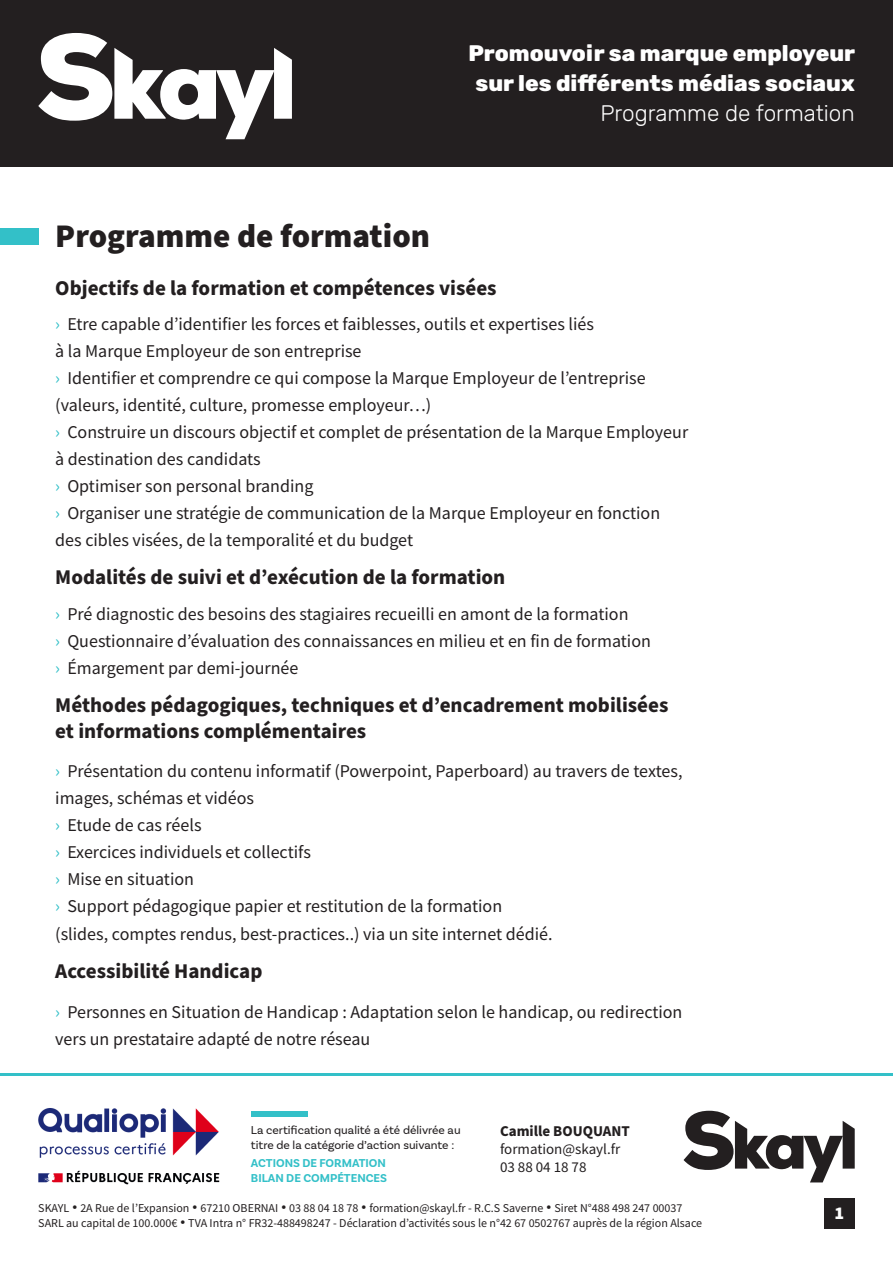
<style>
.page{position:relative;width:893px;height:1263px;background:#fff}
.page>*{position:absolute;margin:0;border:0;box-sizing:border-box;transform-origin:0 0}
.t1{font:900 33px "Source Sans Pro";color:#231f20}
.t2{font:800 22.5px/30px "Rubik";color:#fff;text-align:center}
.t3{font:300 22.5px "Rubik";color:#fff}
.t4{font:700 21px/25.5px "Source Sans Pro";color:#231f20}
.t5{font:18px/27px "Source Sans Pro";color:#231f20}
.t6{font:900 18px "Source Sans Pro";color:#fff}
.t7{font:15px/18px "Source Sans Pro";color:#231f20}
.t8{font:700 15px "Source Sans Pro";color:#231f20}
.t9{font:12px/14.4px "Source Sans Pro";color:#231f20}
.t10{font:12px/15px "Basic Sans";color:#231f20}
.t11{font:700 12px/15px "Basic Sans";color:#33c0c8}
.s1{color:#33c0c8}
.s2{font-family:"Arca Majora 3";font-weight:800}
</style>
<div class="page">
<div style="left:0;top:0;width:893px;height:167px;background:#231f20"></div>
<svg style="left:38px;top:33px;width:254px;height:106px"></svg>
<div style="left:824px;top:1198px;width:31px;height:31px;background:#231f20"></div>
<img style="left:38px;top:1108px;width:182px;height:77px">
<div style="left:251px;top:1111px;width:57px;height:5px;background:#33c0c8"></div>
<svg style="left:684px;top:1111px;width:171px;height:71px"></svg>
<hr style="left:0;top:1074px;width:893px;height:2px;background:#33c0c8">
<div style="left:0;top:228px;width:38px;height:16px;background:#33c0c8"></div>
<p class="t2" style="left:468px;top:39px;width:388px">Promouvoir sa marque employeur sur les différents médias sociaux</p>
<p class="t3" style="left:600px;top:101px;width:256px">Programme de formation</p>
<h1 class="t1" style="left:55px;top:213px;width:376px">Programme de formation</h1>
<p class="t4" style="left:55px;top:275px;width:443px">Objectifs de la formation et compétences visées</p>
<p class="t5" style="left:55px;top:311px;width:634px"><span class="s1">›</span> Etre capable d’identifier les forces et faiblesses, outils et expertises liés<br>à la Marque Employeur de son entreprise<br><span class="s1">›</span> Identifier et comprendre ce qui compose la Marque Employeur de l’entreprise (valeurs, identité, culture, promesse employeur…)<br><span class="s1">›</span> Construire un discours objectif et complet de présentation de la Marque Employeur à destination des candidats<br><span class="s1">›</span> Optimiser son personal branding<br><span class="s1">›</span> Organiser une stratégie de communication de la Marque Employeur en fonction des cibles visées, de la temporalité et du budget</p>
<p class="t4" style="left:55px;top:565px;width:452px">Modalités de suivi et d’exécution de la formation</p>
<p class="t5" style="left:55px;top:600px;width:597px"><span class="s1">›</span> Pré diagnostic des besoins des stagiaires recueilli en amont de la formation<br><span class="s1">›</span> Questionnaire d’évaluation des connaissances en milieu et en fin de formation <span class="s1">›</span> Émargement par demi-journée</p>
<p class="t4" style="left:55px;top:693px;width:615px">Méthodes pédagogiques, techniques et d’encadrement mobilisées et informations complémentaires</p>
<p class="t5" style="left:55px;top:758px;width:629px"><span class="s1">›</span> Présentation du contenu informatif (Powerpoint, Paperboard) au travers de textes, images, schémas et vidéos<br><span class="s1">›</span> Etude de cas réels<br><span class="s1">›</span> Exercices individuels et collectifs<br><span class="s1">›</span> Mise en situation<br><span class="s1">›</span> Support pédagogique papier et restitution de la formation<br>(slides, comptes rendus, best-practices..) via un site internet dédié.</p>
<p class="t4" style="left:55px;top:958px;width:209px">Accessibilité Handicap</p>
<p class="t5" style="left:55px;top:998px;width:629px"><span class="s1">›</span> Personnes en Situation de Handicap : Adaptation selon le handicap, ou redirection vers un prestataire adapté de notre réseau</p>
<p class="t10" style="left:251px;top:1122px;width:211px">La certification qualité a été délivrée au titre de la catégorie d’action suivante :</p>
<p class="t11" style="left:251px;top:1155px;width:138px">ACTIONS DE FORMATION<br>BILAN DE COMPÉTENCES</p>
<p class="t8" style="left:500px;top:1121px;width:131px">Camille BOUQUANT</p>
<p class="t7" style="left:500px;top:1140px;width:122px">formation@skayl.fr<br>03 88 04 18 78</p>
<p class="t9" style="left:38px;top:1201px;width:665px">SKAYL <span class="s2">•</span> 2A Rue de l’Expansion <span class="s2">•</span> 67210 OBERNAI <span class="s2">•</span> 03 88 04 18 78 <span class="s2">•</span> formation@skayl.fr - R.C.S Saverne <span class="s2">•</span> Siret N°488 498 247 00037<br>SARL au capital de 100.000€ <span class="s2">•</span> TVA Intra n° FR32-488498247 - Déclaration d’activités sous le n°42 67 0502767 auprès de la région Alsace</p>
<p class="t6" style="left:835px;top:1201px;width:11px">1</p>
</div>
